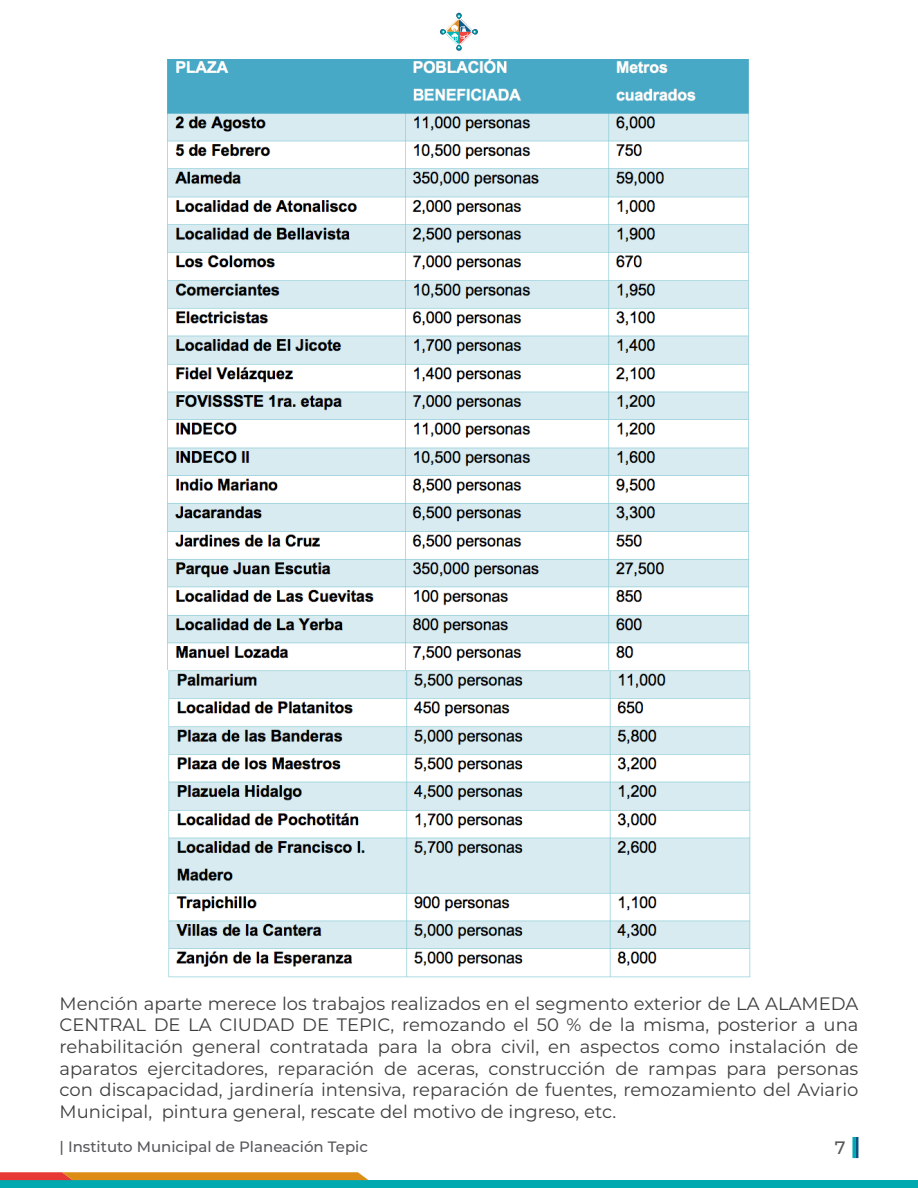
<style>
.page{position:relative;width:918px;height:1188px;background:#fff}
.page>*{position:absolute;margin:0;border:0;box-sizing:border-box;transform-origin:0 0}
.t1{font:18px/21.6px "Montserrat";color:#3e3e3f;text-align:justify}
.t2{font:500 18px "Montserrat";color:#57585a}
.t3{font:500 15px "Montserrat";color:#57585a}
</style>
<div class="page">
<svg style="left:440px;top:13px;width:38px;height:38px"></svg>
<hr style="left:852px;top:1137px;width:3px;height:21px;background:#00a9b0">
<hr style="left:855px;top:1137px;width:3px;height:21px;background:#095283">
<div style="left:0;top:1180px;width:918px;height:8px;background:#00a9b0"></div>
<svg style="left:0;top:1172px;width:368px;height:8px;background:#e08325"></svg>
<img style="left:167px;top:60px;width:584px;height:918px">
<p class="t1" style="left:60px;top:992px;width:800px">Mención aparte merece los trabajos realizados en el segmento exterior de LA ALAMEDA CENTRAL DE LA CIUDAD DE TEPIC, remozando el 50 % de la misma, posterior a una rehabilitación general contratada para la obra civil, en aspectos como instalación de aparatos ejercitadores, reparación de aceras, construcción de rampas para personas con discapacidad, jardinería intensiva, reparación de fuentes, remozamiento del Aviario Municipal, pintura general, rescate del motivo de ingreso, etc.</p>
<p class="t3" style="left:60px;top:1136px;width:310px">| Instituto Municipal de Planeación Tepic</p>
<p class="t2" style="left:835px;top:1135px;width:12px">7</p>
</div>
